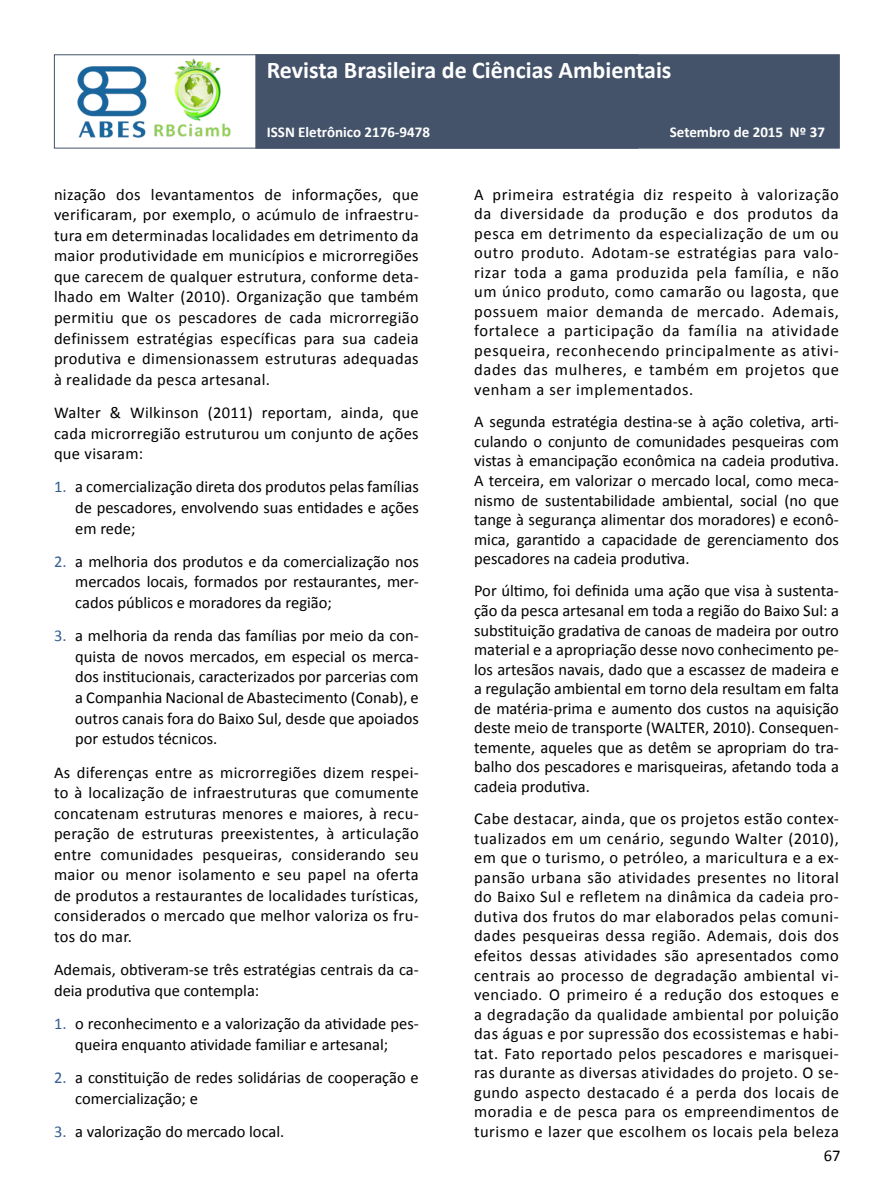
<style>
.page{position:relative;width:893px;height:1191px;background:#fff}
.page>*{position:absolute;margin:0;border:0;box-sizing:border-box;transform-origin:0 0}
.t1{font:700 24px "Calibri";color:#fff}
.t2{font:16.5px/19.5px "Calibri";color:#000;text-align:justify}
.t3{font:700 15px "Calibri";color:#fff}
.s1{color:#365f92}
</style>
<div class="page">
<div style="left:54px;top:54px;width:584px;height:94px;background:#fff;border:1px solid #44536a"></div>
<div style="left:255px;top:54px;width:585px;height:94px;background:#44536a;border:1px solid #44536a"></div>
<img style="left:77px;top:58px;width:154px;height:80px">
<h1 class="t1" style="left:267px;top:55px;width:406px">Revista Brasileira de Ciências Ambientais</h1>
<p class="t3" style="left:267px;top:122px;width:165px">ISSN Eletrônico 2176-9478</p>
<p class="t3" style="left:670px;top:122px;width:157px">Setembro de 2015 Nº 37</p>
<p class="t2" style="left:54px;top:184px;width:366px;line-height:20.5px">nização dos levantamentos de informações, que verificaram, por exemplo, o acúmulo de infraestru&shy;tura em determinadas localidades em detrimento da maior produtividade em municípios e microrregiões que carecem de qualquer estrutura, conforme deta&shy;lhado em Walter (2010). Organização que também permitiu que os pescadores de cada microrregião definissem estratégias específicas para sua cadeia produtiva e dimensionassem estruturas adequadas à realidade da pesca artesanal.</p>
<p class="t2" style="left:54px;top:402px;width:366px;line-height:20.5px">Walter &amp; Wilkinson (2011) reportam, ainda, que cada microrregião estruturou um conjunto de ações que visaram:</p>
<p class="t2" style="left:75px;top:477px;width:345px;line-height:20.5px;text-indent:-21px"><span class="s1">1.</span> a comercialização direta dos produtos pelas famílias de pescadores, envolvendo suas entidades e ações em rede;</p>
<p class="t2" style="left:75px;top:551px;width:345px;line-height:20.5px;text-indent:-21px"><span class="s1">2.</span> a melhoria dos produtos e da comercialização nos mercados locais, formados por restaurantes, mer&shy;cados públicos e moradores da região;</p>
<p class="t2" style="left:75px;top:625px;width:345px;line-height:20.5px;text-indent:-21px"><span class="s1">3.</span> a melhoria da renda das famílias por meio da con&shy;quista de novos mercados, em especial os merca&shy;dos institucionais, caracterizados por parcerias com a Companhia Nacional de Abastecimento (Conab), e outros canais fora do Baixo Sul, desde que apoiados por estudos técnicos.</p>
<p class="t2" style="left:54px;top:762px;width:366px;line-height:20.5px">As diferenças entre as microrregiões dizem respei&shy;to à localização de infraestruturas que comumente concatenam estruturas menores e maiores, à recu&shy;peração de estruturas preexistentes, à articulação entre comunidades pesqueiras, considerando seu maior ou menor isolamento e seu papel na oferta de produtos a restaurantes de localidades turísticas, considerados o mercado que melhor valoriza os fru&shy;tos do mar.</p>
<p class="t2" style="left:54px;top:959px;width:366px;line-height:20.5px">Ademais, obtiveram‑se três estratégias centrais da ca&shy;deia produtiva que contempla:</p>
<p class="t2" style="left:54px;top:1013px;width:366px;line-height:20.5px;text-align:center"><span class="s1">1.</span> o reconhecimento e a valorização da atividade pes&shy;queira enquanto atividade familiar e artesanal;</p>
<p class="t2" style="left:75px;top:1067px;width:345px;line-height:20.5px;text-indent:-21px"><span class="s1">2.</span> a constituição de redes solidárias de cooperação e comercialização; e</p>
<p class="t2" style="left:54px;top:1121px;width:232px"><span class="s1">3.</span> a valorização do mercado local.</p>
<p class="t2" style="left:474px;top:184px;width:366px">A primeira estratégia diz respeito à valorização da diversidade da produção e dos produtos da pesca em detrimento da especialização de um ou outro produto. Adotam‑se estratégias para valo&shy;rizar toda a gama produzida pela família, e não um único produto, como camarão ou lagosta, que possuem maior demanda de mercado. Ademais, fortalece a participação da família na atividade pesqueira, reconhecendo principalmente as ativi&shy;dades das mulheres, e também em projetos que venham a ser implementados.</p>
<p class="t2" style="left:474px;top:412px;width:366px">A segunda estratégia destina‑se à ação coletiva, arti&shy;culando o conjunto de comunidades pesqueiras com vistas à emancipação econômica na cadeia produtiva.<br>A terceira, em valorizar o mercado local, como meca&shy;nismo de sustentabilidade ambiental, social (no que tange à segurança alimentar dos moradores) e econô&shy;mica, garantido a capacidade de gerenciamento dos pescadores na cadeia produtiva.</p>
<p class="t2" style="left:474px;top:581px;width:366px">Por último, foi definida uma ação que visa à sustenta&shy;ção da pesca artesanal em toda a região do Baixo Sul: a substituição gradativa de canoas de madeira por outro material e a apropriação desse novo conhecimento pe&shy;los artesãos navais, dado que a escassez de madeira e a regulação ambiental em torno dela resultam em falta de matéria‑prima e aumento dos custos na aquisição deste meio de transporte (WALTER, 2010). Consequen&shy;temente, aqueles que as detêm se apropriam do tra&shy;balho dos pescadores e marisqueiras, afetando toda a cadeia produtiva.</p>
<p class="t2" style="left:474px;top:809px;width:366px">Cabe destacar, ainda, que os projetos estão contex&shy;tualizados em um cenário, segundo Walter (2010), em que o turismo, o petróleo, a maricultura e a ex&shy;pansão urbana são atividades presentes no litoral do Baixo Sul e refletem na dinâmica da cadeia pro&shy;dutiva dos frutos do mar elaborados pelas comuni&shy;dades pesqueiras dessa região. Ademais, dois dos efeitos dessas atividades são apresentados como centrais ao processo de degradação ambiental vi&shy;venciado. O primeiro é a redução dos estoques e a degradação da qualidade ambiental por poluição das águas e por supressão dos ecossistemas e habi&shy;tat. Fato reportado pelos pescadores e marisquei&shy;ras durante as diversas atividades do projeto. O se&shy;gundo aspecto destacado é a perda dos locais de moradia e de pesca para os empreendimentos de turismo e lazer que escolhem os locais pela beleza</p>
<p class="t2" style="left:824px;top:1145px;width:18px">67</p>
</div>
